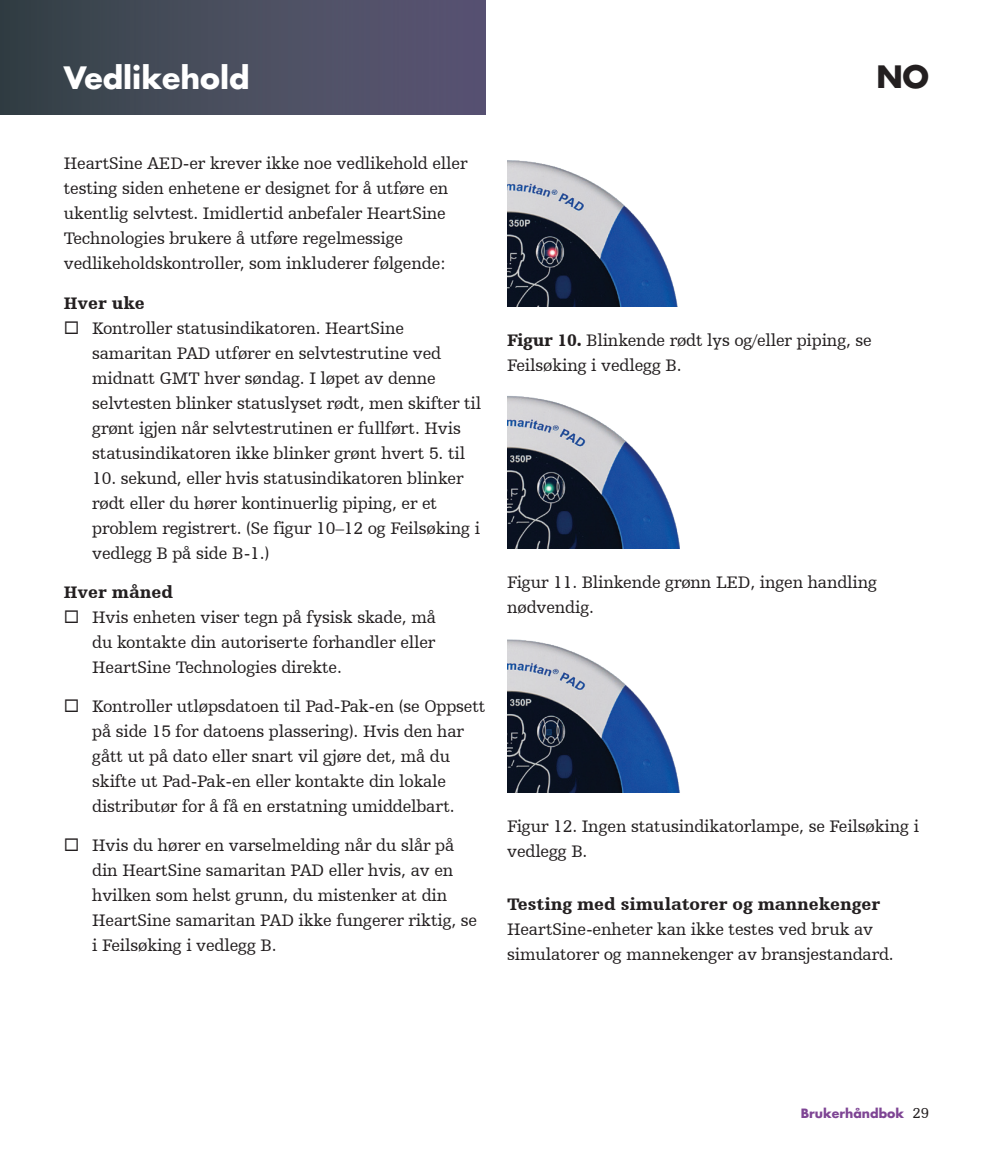
<style>
.page{position:relative;width:993px;height:1170px;background:#fff}
.page>*{position:absolute;margin:0;border:0;box-sizing:border-box;transform-origin:0 0}
.Futura_headers_12_pt{font:700 30px "Futura Std";color:#fff}
.t1{font:700 30px "Futura Std";color:#231f20}
.Last_section_line_7{font:17.5px/25px "Humanist Slabserif 712 BT";letter-spacing:-.01em;color:#231f20}
.FIGURE___tables{font:17.5px/25px "Humanist Slabserif 712 BT";letter-spacing:-.01em;color:#231f20}
.Body_copy_7_10{font:17.5px/25px "Humanist Slabserif 712 BT";letter-spacing:-.01em;color:#231f20}
.Sub_heads_7_10_bold{font:900 17.5px "Humanist Slabserif 712 BT";color:#231f20}
.t2{font:700 12.5px "Futura Std";color:#7e4594}
.s1{font-weight:900}
.s2{font-family:"Humanist Slabserif 712 BT";font-weight:400;font-size:15px;color:#231f20}
</style>
<div class="page">
<div style="left:0;top:0;width:485px;height:115px;background:linear-gradient(to right,#354246,#5c5676)"></div>
<img style="left:507px;top:160px;width:171px;height:147px">
<img style="left:507px;top:396px;width:172px;height:153px">
<img style="left:507px;top:639px;width:173px;height:153px">
<p class="Futura_headers_12_pt" style="left:64px;top:57px;width:187px">Vedlikehold</p>
<h1 class="t1" style="left:876px;top:57px;width:54px">NO</h1>
<p class="Last_section_line_7" style="left:64px;top:151px;width:405px">HeartSine AED-er krever ikke noe vedlikehold eller testing siden enhetene er designet for å utføre en ukentlig selvtest. Imidlertid anbefaler HeartSine Technologies brukere å utføre regelmessige vedlikeholdskontroller, som inkluderer følgende:</p>
<p class="Sub_heads_7_10_bold" style="left:64px;top:292px;width:82px">Hver uke</p>
<p class="Last_section_line_7" style="left:92px;top:315px;width:390px;text-indent:-28px">◻ Kontroller statusindikatoren. HeartSine samaritan PAD utfører en selvtestrutine ved midnatt GMT hver søndag. I løpet av denne selvtesten blinker statuslyset rødt, men skifter til grønt igjen når selvtestrutinen er fullført. Hvis statusindikatoren ikke blinker grønt hvert 5. til</p>
<p class="Last_section_line_7" style="left:92px;top:465px;width:389px">10. sekund, eller hvis statusindikatoren blinker rødt eller du hører kontinuerlig piping, er et problem registrert. (Se figur 10–12 og Feilsøking i vedlegg B på side B-1.)</p>
<p class="Sub_heads_7_10_bold" style="left:64px;top:581px;width:111px">Hver måned</p>
<p class="Last_section_line_7" style="left:92px;top:604px;width:345px;text-align:justify;text-indent:-28px">◻ Hvis enheten viser tegn på fysisk skade, må du kontakte din autoriserte forhandler eller HeartSine Technologies direkte.</p>
<p class="Last_section_line_7" style="left:92px;top:693px;width:395px;text-indent:-28px">◻ Kontroller utløpsdatoen til Pad-Pak-en (se Oppsett på side 15 for datoens plassering). Hvis den har gått ut på dato eller snart vil gjøre det, må du skifte ut Pad-Pak-en eller kontakte din lokale distributør for å få en erstatning umiddelbart.</p>
<p class="Last_section_line_7" style="left:92px;top:832px;width:386px;text-indent:-28px">◻ Hvis du hører en varselmelding når du slår på din HeartSine samaritan PAD eller hvis, av en hvilken som helst grunn, du mistenker at din HeartSine samaritan PAD ikke fungerer riktig, se i Feilsøking i vedlegg B.</p>
<p class="FIGURE___tables" style="left:507px;top:327px;width:366px"><span class="s1">Figur 10.</span> Blinkende rødt lys og/eller piping, se<br>Feilsøking i vedlegg B.</p>
<p class="FIGURE___tables" style="left:507px;top:569px;width:371px">Figur 11. Blinkende grønn LED, ingen handling nødvendig.</p>
<p class="FIGURE___tables" style="left:507px;top:812px;width:413px">Figur 12. Ingen statusindikatorlampe, se Feilsøking i vedlegg B.</p>
<p class="Sub_heads_7_10_bold" style="left:507px;top:893px;width:374px">Testing med simulatorer og mannekenger</p>
<p class="Body_copy_7_10" style="left:507px;top:916px;width:388px">HeartSine-enheter kan ikke testes ved bruk av simulatorer og mannekenger av bransjestandard.</p>
<p class="t2" style="left:800px;top:1104px;width:130px">Brukerhåndbok <span class="s2">29</span></p>
</div>
